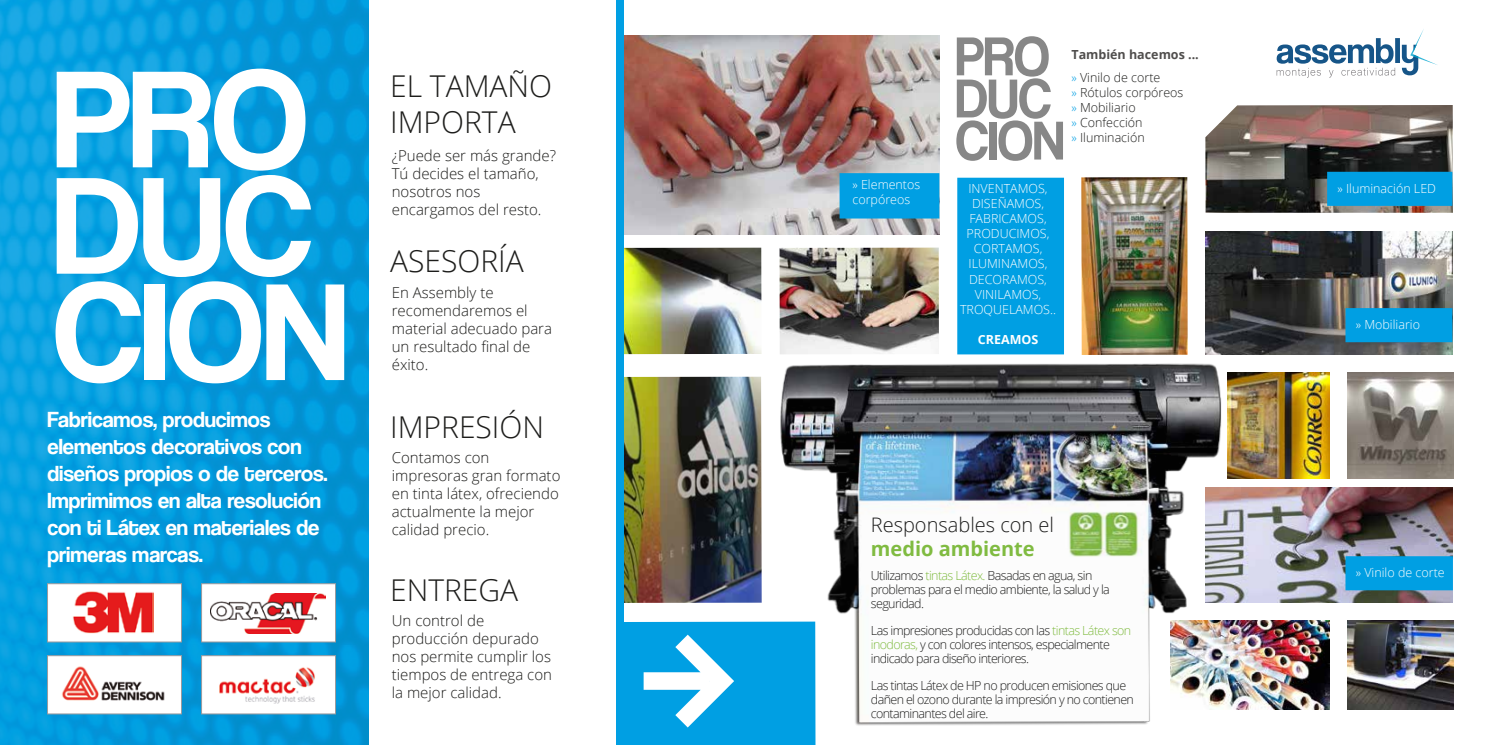
<style>
.page{position:relative;width:1489px;height:745px;background:#fff}
.page>*{position:absolute;margin:0;border:0;box-sizing:border-box;transform-origin:0 0}
.t1{font:143.75px/106.2px "Coolvetica Rg";color:#fff}
.t2{font:300 30px/36px "Open Sans";color:#1d1d1b}
.t3{font:22.5px/27px "Coolvetica Rg";color:#fff}
.t4{font:300 20px "Open Sans";color:#1d1d1c}
.t5{font:700 20px "Open Sans";color:#80bb41}
.t6{font:300 15px/18px "Open Sans";color:#1d1d1b}
.t7{font:300 12.5px/13.8px "Open Sans";letter-spacing:-.05em;color:#1d1d1c}
.t8{font:300 12.5px/15px "Open Sans";color:#fff}
.t9{font:300 12.5px/15px "Open Sans";color:#1d1d1b}
.t10{font:700 12.5px "Open Sans";color:#504e4d}
.t11{font:700 12.5px "Open Sans";color:#fff}
.s1{color:#009fe3}
.s2{color:#80bb41}
</style>
<div class="page">
<svg style="left:0;top:0;width:369px;height:744px;background:#069cdd"></svg>
<img style="left:1081px;top:177px;width:106px;height:178px">
<img style="left:623px;top:376px;width:138px;height:226px">
<img style="left:623px;top:247px;width:138px;height:107px">
<img style="left:623px;top:35px;width:316px;height:199px">
<img style="left:780px;top:363px;width:451px;height:381px">
<svg style="left:1276px;top:38px;width:118px;height:40px"></svg>
<svg style="left:1395px;top:38px;width:4px;height:25px"></svg>
<svg style="left:1401px;top:29px;width:36px;height:46px"></svg>
<svg style="left:956px;top:36px;width:106px;height:125px"></svg>
<div style="left:376px;top:0;width:247px;height:744px;background:#009fe3"></div>
<div style="left:370px;top:0;width:246px;height:744px;background:#fff"></div>
<div style="left:839px;top:173px;width:100px;height:45px;background:#009fe3"></div>
<div style="left:957px;top:177px;width:106px;height:177px;background:#009fe3"></div>
<div style="left:47px;top:583px;width:135px;height:59px;background:#fff;border:1px solid #9b9a9e"></div>
<img style="left:73px;top:591px;width:81px;height:42px">
<div style="left:201px;top:583px;width:135px;height:59px;background:#fff;border:1px solid #9b9a9e"></div>
<img style="left:210px;top:593px;width:116px;height:40px">
<div style="left:47px;top:655px;width:135px;height:58px;background:#fff;border:1px solid #9b9a9e"></div>
<img style="left:62px;top:666px;width:103px;height:35px">
<div style="left:201px;top:655px;width:135px;height:58px;background:#fff;border:1px solid #9b9a9e"></div>
<img style="left:219px;top:667px;width:96px;height:37px">
<img style="left:779px;top:247px;width:159px;height:107px">
<img style="left:1205px;top:487px;width:247px;height:115px">
<img style="left:1169px;top:620px;width:160px;height:89px">
<img style="left:1347px;top:620px;width:105px;height:88px">
<div style="left:1345px;top:556px;width:107px;height:34px;background:#009fe3"></div>
<img style="left:1347px;top:372px;width:105px;height:106px">
<img style="left:1205px;top:231px;width:247px;height:123px">
<img style="left:1227px;top:372px;width:102px;height:106px">
<div style="left:1345px;top:308px;width:107px;height:34px;background:#009fe3"></div>
<svg style="left:623px;top:621px;width:192px;height:123px;background:#22ace6"></svg>
<img style="left:1205px;top:105px;width:247px;height:108px">
<div style="left:1326px;top:172px;width:126px;height:34px;background:#009fe3"></div>
<h1 class="t1" style="left:53px;top:65px;width:295px">PRO<br>DUC<br>CION</h1>
<h3 class="t3" style="left:48px;top:405px;width:282px">Fabricamos, producimos elementos decorativos con diseños propios o de terceros.<br>Imprimimos en alta resolución con ti Látex en materiales de primeras marcas.</h3>
<h2 class="t2" style="left:390px;top:68px;width:163px">EL TAMAÑO<br>IMPORTA</h2>
<p class="t6" style="left:392px;top:146px;width:166px">¿Puede ser más grande?<br>Tú decides el tamaño, nosotros nos encargamos del resto.</p>
<h2 class="t2" style="left:390px;top:242px;width:135px">ASESORÍA</h2>
<p class="t6" style="left:392px;top:282px;width:162px">En Assembly te recomendaremos el material adecuado para un resultado final de éxito.</p>
<h2 class="t2" style="left:390px;top:407px;width:155px">IMPRESIÓN</h2>
<p class="t6" style="left:392px;top:448px;width:170px">Contamos con impresoras gran formato en tinta látex, ofreciendo actualmente la mejor calidad precio.</p>
<h2 class="t2" style="left:390px;top:570px;width:129px">ENTREGA</h2>
<p class="t6" style="left:392px;top:611px;width:162px">Un control de producción depurado nos permite cumplir los tiempos de entrega con la mejor calidad.</p>
<p class="t10" style="left:1071px;top:46px;width:129px">También hacemos ...</p>
<p class="t8" style="left:852px;top:176px;width:69px">» Elementos corpóreos</p>
<p class="t8" style="left:960px;top:181px;width:97px;text-align:center">INVENTAMOS,<br>DISEÑAMOS,<br>FABRICAMOS,<br>PRODUCIMOS,<br>CORTAMOS,<br>ILUMINAMOS,<br>DECORAMOS,<br>VINILAMOS,<br>TROQUELAMOS..</p>
<p class="t11" style="left:977px;top:330px;width:62px">CREAMOS</p>
<p class="t9" style="left:1071px;top:70px;width:113px"><span class="s1">»</span> Vinilo de corte<br><span class="s1">»</span> Rótulos corpóreos <span class="s1">»</span> Mobiliario<br><span class="s1">»</span> Confección<br><span class="s1">»</span> Iluminación</p>
<h3 class="t4" style="left:870px;top:511px;width:185px">Responsables con el</h3>
<h3 class="t5" style="left:870px;top:534px;width:165px">medio ambiente</h3>
<p class="t7" style="left:870px;top:568px;width:240px">Utilizamos <span class="s2">tintas Látex.</span> Basadas en agua, sin problemas para el medio ambiente, la salud y la seguridad.</p>
<p class="t7" style="left:870px;top:623px;width:262px">Las impresiones producidas con las <span class="s2">tintas Látex son inodoras,</span> y con colores intensos, especialmente indicado para diseño interiores.</p>
<p class="t7" style="left:870px;top:678px;width:264px">Las tintas Látex de HP no producen emisiones que dañen el ozono durante la impresión y no contienen contaminantes del aire.</p>
<p class="t8" style="left:1337px;top:180px;width:100px">» Iluminación LED</p>
<p class="t8" style="left:1355px;top:317px;width:66px">» Mobiliario</p>
<p class="t8" style="left:1355px;top:564px;width:91px">» Vinilo de corte</p>
</div>
